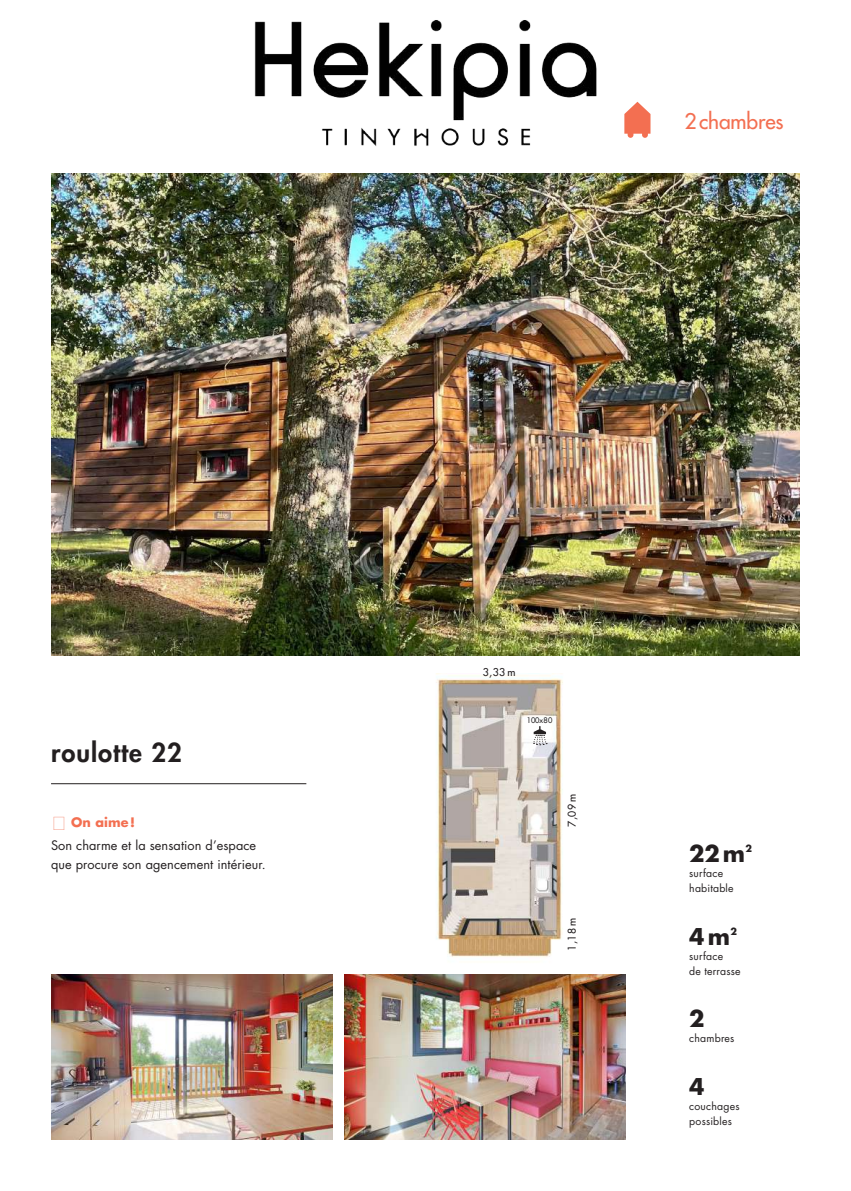
<style>
.page{position:relative;width:851px;height:1191px;background:#fff}
.page>*{position:absolute;margin:0;border:0;box-sizing:border-box;transform-origin:0 0}
.t1{font:800 25.5px "Futura Std";letter-spacing:.04em;color:#231f20}
.t2{font:700 22.5px "Futura";color:#231f20}
.t3{font:21px "Futura";letter-spacing:-.005em;color:#f36f51}
.t4{font:12.75px/18.8px "Futura Std";letter-spacing:.005em;color:#231f20}
.t5{font:700 12.75px "Futura";letter-spacing:.005em;color:#f36f51}
.t6{font:10.5px/15px "Futura Std";letter-spacing:.02em;color:#231f20}
.t7{font:10.5px "Futura";letter-spacing:.04em;color:#231f20}
.t8{font:700 9.6px "Futura";color:#231f20}
.t9{font:7.5px "Futura";letter-spacing:-.02em;color:#231f20}
</style>
<div class="page">
<img style="left:51px;top:174px;width:748px;height:481px">
<img style="left:436px;top:673px;width:127px;height:285px">
<img style="left:344px;top:974px;width:281px;height:166px">
<img style="left:51px;top:974px;width:281px;height:166px">
<hr style="left:51px;top:783px;width:255px;height:1px;background:#231f20">
<svg style="left:532px;top:726px;width:15px;height:19px"></svg>
<img style="left:254px;top:20px;width:343px;height:126px">
<svg style="left:624px;top:102px;width:26px;height:32px"></svg>
<div style="left:627px;top:125px;width:6px;height:13px;background:#f36f51;border-radius:3px"></div>
<div style="left:642px;top:125px;width:5px;height:13px;background:#f36f51;border-radius:3px"></div>
<h1 class="t1" style="left:51px;top:736px;width:132px">roulotte 22</h1>
<h3 class="t3" style="left:684px;top:108px;width:101px">2chambres</h3>
<p class="t7" style="left:482px;top:665px;width:34px">3,33 m</p>
<p class="t9" style="left:526px;top:715px;width:27px">100x80</p>
<p class="t7" style="left:565px;top:826px;width:34px;rotate:-90deg">7,09 m</p>
<p class="t5" style="left:71px;top:814px;width:66px">On aime!</p>
<p class="t4" style="left:51px;top:836px;width:216px">Son charme et la sensation d’espace que procure son agencement intérieur.</p>
<h2 class="t2" style="left:689px;top:839px;width:57px">22m</h2>
<p class="t8" style="left:745px;top:842px;width:8px">2</p>
<p class="t6" style="left:689px;top:866px;width:46px">surface habitable</p>
<h2 class="t2" style="left:689px;top:921px;width:42px">4m</h2>
<p class="t8" style="left:730px;top:925px;width:8px">2</p>
<p class="t6" style="left:689px;top:948px;width:53px">surface<br>de terrasse</p>
<h2 class="t2" style="left:689px;top:1004px;width:17px">2</h2>
<p class="t6" style="left:689px;top:1031px;width:47px">chambres</p>
<h2 class="t2" style="left:689px;top:1071px;width:17px">4</h2>
<p class="t6" style="left:689px;top:1098px;width:52px">couchages possibles</p>
<p class="t7" style="left:565px;top:951px;width:34px;rotate:-90deg">1,18m</p>
</div>
